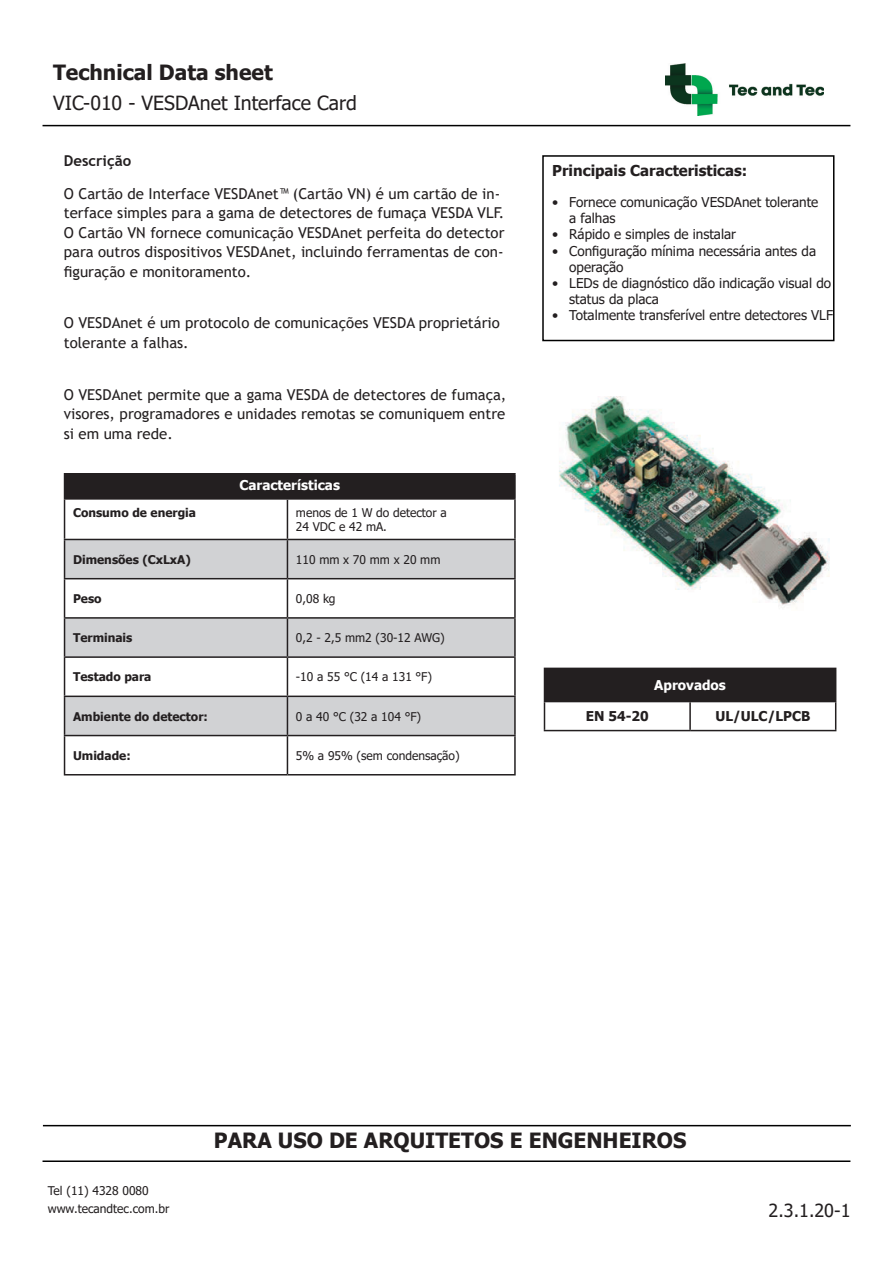
<style>
.page{position:relative;width:893px;height:1263px;background:#fff}
.page>*{position:absolute;margin:0;border:0;box-sizing:border-box;transform-origin:0 0}
.t1{font:700 21px "Tahoma";color:#231f20}
.t2{font:19.5px "Tahoma";color:#231f20}
.t3{font:18px "Tahoma";color:#231f20}
.t4{font:15px/19.5px "Trebuchet MS";color:#231f20}
.t5{font:700 15px "Tahoma";color:#231f20}
.t6{font:700 15px "Trebuchet MS";color:#231f20}
.t7{font:13.5px/16.2px "Tahoma";color:#231f20}
.t8{font:700 13.5px "Tahoma";color:#fff}
.t9{font:700 13.5px "Tahoma";color:#231f20}
.t10{font:12px/14.4px "Tahoma";color:#231f20}
.t11{font:700 12px "Tahoma";color:#231f20}
</style>
<div class="page">
<div style="left:65px;top:474px;width:450px;height:25px;background:#231f20"></div>
<svg style="left:65px;top:540px;width:449px;height:195px;fill:#d1d2d4"></svg>
<hr style="left:64px;top:498px;width:223px;height:2px;background:#231f20">
<hr style="left:64px;top:500px;width:1px;height:39px;background:#231f20">
<hr style="left:287px;top:498px;width:229px;height:2px;background:#231f20">
<hr style="left:287px;top:500px;width:1px;height:39px;background:#231f20">
<hr style="left:514px;top:500px;width:2px;height:39px;background:#231f20">
<hr style="left:64px;top:539px;width:223px;height:1px;background:#231f20">
<hr style="left:64px;top:540px;width:1px;height:38px;background:#231f20">
<hr style="left:287px;top:539px;width:229px;height:1px;background:#231f20">
<hr style="left:287px;top:540px;width:1px;height:38px;background:#231f20">
<hr style="left:514px;top:540px;width:2px;height:38px;background:#231f20">
<hr style="left:64px;top:578px;width:223px;height:1px;background:#231f20">
<hr style="left:64px;top:579px;width:1px;height:38px;background:#231f20">
<hr style="left:287px;top:578px;width:229px;height:1px;background:#231f20">
<hr style="left:287px;top:579px;width:1px;height:38px;background:#231f20">
<hr style="left:514px;top:579px;width:2px;height:38px;background:#231f20">
<hr style="left:64px;top:617px;width:223px;height:2px;background:#231f20">
<hr style="left:64px;top:619px;width:1px;height:37px;background:#231f20">
<hr style="left:287px;top:617px;width:229px;height:2px;background:#231f20">
<hr style="left:287px;top:619px;width:1px;height:37px;background:#231f20">
<hr style="left:514px;top:619px;width:2px;height:37px;background:#231f20">
<hr style="left:64px;top:656px;width:223px;height:2px;background:#231f20">
<hr style="left:64px;top:658px;width:1px;height:37px;background:#231f20">
<hr style="left:287px;top:656px;width:229px;height:2px;background:#231f20">
<hr style="left:287px;top:658px;width:1px;height:37px;background:#231f20">
<hr style="left:514px;top:658px;width:2px;height:37px;background:#231f20">
<hr style="left:64px;top:695px;width:223px;height:2px;background:#231f20">
<hr style="left:64px;top:697px;width:1px;height:38px;background:#231f20">
<hr style="left:287px;top:695px;width:229px;height:2px;background:#231f20">
<hr style="left:287px;top:697px;width:1px;height:38px;background:#231f20">
<hr style="left:514px;top:697px;width:2px;height:38px;background:#231f20">
<hr style="left:64px;top:735px;width:223px;height:1px;background:#231f20">
<hr style="left:64px;top:736px;width:1px;height:38px;background:#231f20">
<hr style="left:287px;top:735px;width:229px;height:1px;background:#231f20">
<hr style="left:287px;top:736px;width:1px;height:38px;background:#231f20">
<hr style="left:514px;top:736px;width:2px;height:38px;background:#231f20">
<hr style="left:64px;top:774px;width:223px;height:1px;background:#231f20">
<hr style="left:287px;top:774px;width:229px;height:1px;background:#231f20">
<hr style="left:64px;top:473px;width:223px;height:2px;background:#231f20">
<svg style="left:64px;top:475px;width:1px;height:23px"></svg>
<hr style="left:287px;top:473px;width:229px;height:2px;background:#231f20">
<hr style="left:514px;top:475px;width:2px;height:23px;background:#231f20">
<div style="left:542px;top:155px;width:292px;height:186px;border:2px solid #000"></div>
<div style="left:544px;top:668px;width:292px;height:33px;background:#231f20"></div>
<svg style="left:544px;top:702px;width:1px;height:28px"></svg>
<hr style="left:689px;top:702px;width:2px;height:28px;background:#231f20">
<svg style="left:835px;top:702px;width:1px;height:28px"></svg>
<hr style="left:544px;top:701px;width:146px;height:1px;background:#231f20">
<hr style="left:690px;top:701px;width:146px;height:1px;background:#231f20">
<hr style="left:544px;top:730px;width:146px;height:1px;background:#231f20">
<hr style="left:690px;top:730px;width:146px;height:1px;background:#231f20">
<img style="left:559px;top:397px;width:271px;height:210px">
<hr style="left:43px;top:1160px;width:807px;height:2px;background:#000">
<hr style="left:43px;top:1125px;width:808px;height:1px;background:#000">
<hr style="left:43px;top:125px;width:807px;height:1px;background:#000">
<img style="left:665px;top:64px;width:159px;height:52px">
<h1 class="t1" style="left:53px;top:58px;width:221px">Technical Data sheet</h1>
<h2 class="t2" style="left:53px;top:90px;width:305px">VIC-010 - VESDAnet Interface Card</h2>
<p class="t6" style="left:64px;top:152px;width:69px">Descrição</p>
<p class="t4" style="left:64px;top:183px;width:442px">O Cartão de Interface VESDAnet™ (Cartão VN) é um cartão de in&shy;terface simples para a gama de detectores de fumaça VESDA VLF.<br>O Cartão VN fornece comunicação VESDAnet perfeita do detector para outros dispositivos VESDAnet, incluindo ferramentas de con&shy;figuração e monitoramento.</p>
<p class="t4" style="left:64px;top:313px;width:438px">O VESDAnet é um protocolo de comunicações VESDA proprietário tolerante a falhas.</p>
<p class="t4" style="left:64px;top:384px;width:444px;text-align:justify">O VESDAnet permite que a gama VESDA de detectores de fumaça, visores, programadores e unidades remotas se comuniquem entre si em uma rede.</p>
<p class="t8" style="left:239px;top:476px;width:102px">Características</p>
<p class="t11" style="left:73px;top:504px;width:125px">Consumo de energia</p>
<p class="t10" style="left:296px;top:506px;width:152px">menos de 1 W do detector a<br>24 VDC e 42 mA.</p>
<p class="t11" style="left:73px;top:551px;width:119px">Dimensões (CxLxA)</p>
<p class="t10" style="left:296px;top:553px;width:146px">110 mm x 70 mm x 20 mm</p>
<p class="t11" style="left:73px;top:590px;width:30px">Peso</p>
<p class="t10" style="left:296px;top:592px;width:41px">0,08 kg</p>
<p class="t11" style="left:73px;top:629px;width:61px">Terminais</p>
<p class="t10" style="left:296px;top:631px;width:150px">0,2 - 2,5 mm2 (30-12 AWG)</p>
<p class="t11" style="left:73px;top:668px;width:80px">Testado para</p>
<p class="t10" style="left:296px;top:670px;width:138px">-10 a 55 °C (14 a 131 °F)</p>
<p class="t11" style="left:73px;top:708px;width:136px">Ambiente do detector:</p>
<p class="t10" style="left:296px;top:710px;width:127px">0 a 40 °C (32 a 104 °F)</p>
<p class="t11" style="left:73px;top:747px;width:59px">Umidade:</p>
<p class="t10" style="left:296px;top:749px;width:165px">5% a 95% (sem condensação)</p>
<p class="t5" style="left:552px;top:160px;width:197px">Principais Caracteristicas:</p>
<p class="t7" style="left:569px;top:195px;width:251px;text-indent:-17px">• Fornece comunicação VESDAnet tolerante a falhas</p>
<p class="t7" style="left:552px;top:227px;width:185px">• Rápido e simples de instalar</p>
<p class="t7" style="left:569px;top:243px;width:248px;text-indent:-17px">• Configuração mínima necessária antes da operação</p>
<p class="t7" style="left:569px;top:276px;width:263px;text-indent:-17px">• LEDs de diagnóstico dão indicação visual do status da placa</p>
<p class="t7" style="left:552px;top:308px;width:282px">• Totalmente transferível entre detectores VLF</p>
<p class="t8" style="left:654px;top:676px;width:73px">Aprovados</p>
<p class="t9" style="left:586px;top:707px;width:64px">EN 54-20</p>
<p class="t9" style="left:715px;top:707px;width:96px">UL/ULC/LPCB</p>
<p class="t10" style="left:48px;top:1182px;width:123px;line-height:18px">Tel (11) 4328 0080 www.tecandtec.com.br</p>
<h1 class="t1" style="left:214px;top:1126px;width:474px">PARA USO DE ARQUITETOS E ENGENHEIROS</h1>
<p class="t3" style="left:769px;top:1198px;width:83px">2.3.1.20-1</p>
</div>
